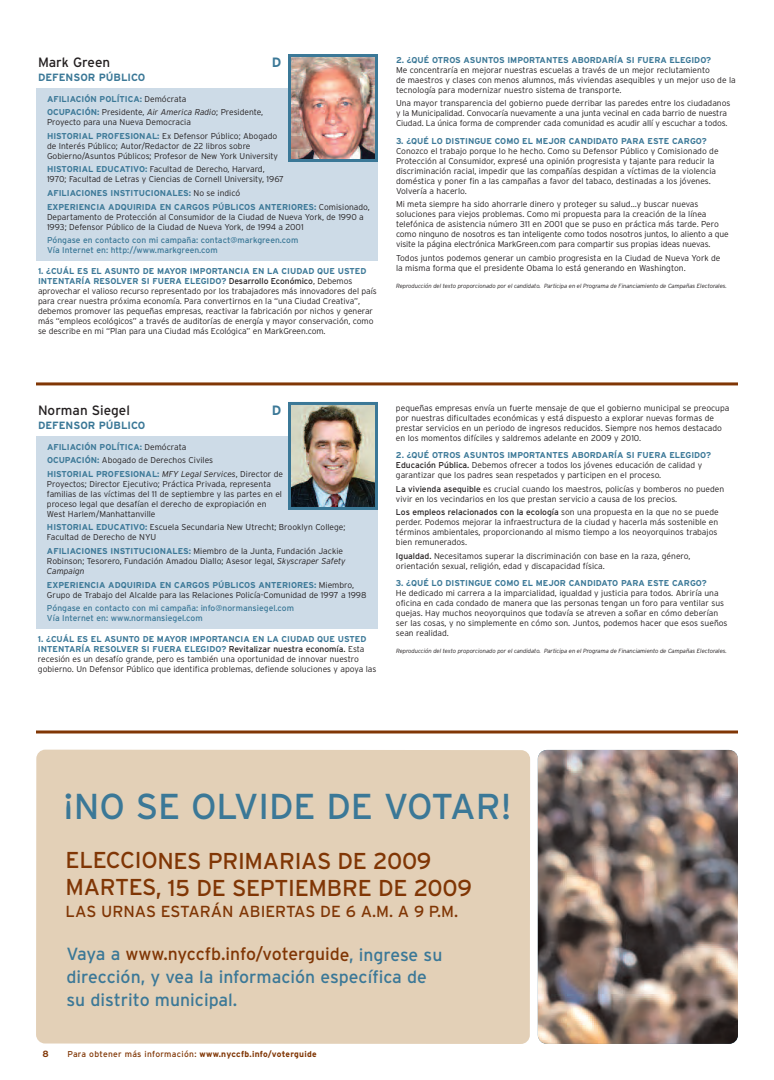
<style>
.page{position:relative;width:774px;height:1080px;background:#fff}
.page>*{position:absolute;margin:0;border:0;box-sizing:border-box;transform-origin:0 0}
.t1{font:36px "Interstate";color:#3b7897}
.t2{font:23px/27px "Interstate";letter-spacing:-.015em;color:#803605}
.t3{font:17.6px/22.7px "Interstate";color:#3b7897}
.t4{font:16px "Interstate";color:#803605}
.t5{font:13.5px "Interstate";color:#231f20}
.t6{font:700 13.5px "Interstate";color:#3b7897}
.t7{font:700 10.5px "Interstate";color:#3b7897}
.t8{font:700 9px "Interstate";color:#803605}
.t9{font:300 8.5px/10px "Interstate";color:#231f20}
.t10{font:700 8.5px/13.6px "Interstate";color:#3b7897}
.t11{font:8.5px/10px "Interstate";color:#3b7897}
.t12{font:8.5px "Interstate";letter-spacing:.035em;color:#803605}
.t13{font:italic 300 6px "Interstate";letter-spacing:-.015em;color:#231f20}
.s1{font-weight:700;color:#3b7897}
.s2{font-style:italic}
.s3{font-weight:300;color:#231f20}
.s4{font-weight:400}
.s5{font-weight:300;font-style:italic;color:#231f20}
.s6{color:#803605}
.s7{font-weight:700}
</style>
<div class="page">
<svg style="left:36px;top:730px;width:702px;height:4px;background:#9f6843"></svg>
<img style="left:538px;top:750px;width:200px;height:294px;border-radius:9px">
<div style="left:36px;top:750px;width:494px;height:294px;background:#e3d0b7"></div>
<hr style="left:36px;top:382px;width:702px;height:3px;background:#803605">
<div style="left:36px;top:88px;width:342px;height:173px;background:#cddbe7"></div>
<img style="left:292px;top:58px;width:82px;height:100px">
<div style="left:288px;top:54px;width:90px;height:108px;border:3px solid #3b7897"></div>
<div style="left:36px;top:436px;width:342px;height:193px;background:#cddbe7"></div>
<img style="left:292px;top:406px;width:82px;height:100px">
<div style="left:288px;top:402px;width:90px;height:108px;border:3px solid #3b7897"></div>
<h3 class="t5" style="left:38px;top:54px;width:74px">Mark Green</h3>
<p class="t7" style="left:38px;top:71px;width:109px">DEFENSOR PÚBLICO</p>
<p class="t9" style="left:47px;top:92px;width:218px;line-height:13.6px"><span class="s1">AFILIACIÓN POLÍTICA:</span> Demócrata<br><span class="s1">OCUPACIÓN:</span> Presidente, <span class="s2">Air America Radio</span>; Presidente,</p>
<p class="t9" style="left:47px;top:115px;width:232px;line-height:13.6px">Proyecto para una Nueva Democracia<br><span class="s1">HISTORIAL PROFESIONAL:</span> Ex Defensor Público; Abogado</p>
<p class="t9" style="left:47px;top:141px;width:233px">de Interés Público; Autor/Redactor de 22 libros sobre<br>Gobierno/Asuntos Públicos; Profesor de New York University</p>
<p class="t9" style="left:47px;top:164px;width:239px"><span class="s1">HISTORIAL EDUCATIVO:</span> Facultad de Derecho, Harvard,<br>1970; Facultad de Letras y Ciencias de Cornell University, 1967</p>
<p class="t10" style="left:47px;top:186px;width:324px">AFILIACIONES INSTITUCIONALES: <span class="s3">No se indicó<br></span>EXPERIENCIA ADQUIRIDA EN CARGOS PÚBLICOS ANTERIORES: <span class="s3">Comisionado,</span></p>
<p class="t9" style="left:47px;top:212px;width:318px">Departamento de Protección al Consumidor de la Ciudad de Nueva York, de 1990 a<br>1993; Defensor Público de la Ciudad de Nueva York, de 1994 a 2001</p>
<p class="t11" style="left:47px;top:235px;width:253px">Póngase en contacto con mi campaña: contact@markgreen.com<br>Vía Internet en: http://www.markgreen.com</p>
<p class="t9" style="left:38px;top:266px;width:340px"><span class="s1">1. ¿CUÁL ES EL ASUNTO DE MAYOR IMPORTANCIA EN LA CIUDAD QUE USTED INTENTARÍA RESOLVER SI FUERA ELEGIDO?</span> <span class="s4">Desarrollo Económico</span>, Debemos aprovechar el valioso recurso representado por los trabajadores más innovadores del país para crear nuestra próxima economía. Para convertirnos en la “una Ciudad Creativa”, debemos promover las pequeñas empresas, reactivar la fabricación por nichos y generar más “empleos ecológicos” a través de auditorías de energía y mayor conservación, como se describe en mi “Plan para una Ciudad más Ecológica” en MarkGreen.com.</p>
<h3 class="t6" style="left:272px;top:54px;width:11px">D</h3>
<p class="t10" style="left:396px;top:53px;width:317px">2. ¿QUÉ OTROS ASUNTOS IMPORTANTES ABORDARÍA SI FUERA ELEGIDO?</p>
<p class="t9" style="left:396px;top:65px;width:341px">Me concentraría en mejorar nuestras escuelas a través de un mejor reclutamiento<br>de maestros y clases con menos alumnos, más viviendas asequibles y un mejor uso de la tecnología para modernizar nuestro sistema de transporte.</p>
<p class="t9" style="left:396px;top:98px;width:336px">Una mayor transparencia del gobierno puede derribar las paredes entre los ciudadanos y la Municipalidad. Convocaría nuevamente a una junta vecinal en cada barrio de nuestra<br>Ciudad. La única forma de comprender cada comunidad es acudir allí y escuchar a todos.</p>
<p class="t10" style="left:396px;top:134px;width:312px">3. ¿QUÉ LO DISTINGUE COMO EL MEJOR CANDIDATO PARA ESTE CARGO?</p>
<p class="t9" style="left:396px;top:146px;width:324px">Conozco el trabajo porque lo he hecho. Como su Defensor Público y Comisionado de Protección al Consumidor, expresé una opinión progresista y tajante para reducir la discriminación racial, impedir que las compañías despidan a víctimas de la violencia doméstica y poner fin a las campañas a favor del tabaco, destinadas a los jóvenes.<br>Volvería a hacerlo.</p>
<p class="t9" style="left:396px;top:199px;width:334px">Mi meta siempre ha sido ahorrarle dinero y proteger su salud…y buscar nuevas soluciones para viejos problemas. Como mi propuesta para la creación de la línea telefónica de asistencia número 311 en 2001 que se puso en práctica más tarde. Pero como ninguno de nosotros es tan inteligente como todos nosotros juntos, lo aliento a que visite la página electrónica MarkGreen.com para compartir sus propias ideas nuevas.</p>
<p class="t9" style="left:396px;top:253px;width:326px">Todos juntos podemos generar un cambio progresista en la Ciudad de Nueva York de la misma forma que el presidente Obama lo está generando en Washington.</p>
<p class="t13" style="left:396px;top:283px;width:332px">Reproducción del texto proporcionado por el candidato. Participa en el Programa de Financiamiento de Campañas Electorales.</p>
<h3 class="t5" style="left:38px;top:402px;width:93px">Norman Siegel</h3>
<p class="t7" style="left:38px;top:419px;width:109px">DEFENSOR PÚBLICO</p>
<p class="t10" style="left:47px;top:440px;width:238px">AFILIACIÓN POLÍTICA: <span class="s3">Demócrata<br></span>OCUPACIÓN: <span class="s3">Abogado de Derechos Civiles<br></span>HISTORIAL PROFESIONAL: <span class="s5">MFY Legal Services</span><span class="s3">, Director de</span></p>
<p class="t9" style="left:47px;top:479px;width:237px">Proyectos; Director Ejecutivo; Práctica Privada, representa familias de las víctimas del 11 de septiembre y las partes en el proceso legal que desafían el derecho de expropiación en West Harlem/Manhattanville</p>
<p class="t9" style="left:47px;top:522px;width:300px"><span class="s1">HISTORIAL EDUCATIVO:</span> Escuela Secundaria New Utrecht; Brooklyn College;<br>Facultad de Derecho de NYU</p>
<p class="t9" style="left:47px;top:546px;width:300px"><span class="s1">AFILIACIONES INSTITUCIONALES:</span> Miembro de la Junta, Fundación Jackie<br>Robinson; Tesorero, Fundación Amadou Diallo; Asesor legal, <span class="s2">Skyscraper Safety<br>Campaign</span></p>
<p class="t9" style="left:47px;top:580px;width:321px"><span class="s1">EXPERIENCIA ADQUIRIDA EN CARGOS PÚBLICOS ANTERIORES:</span> Miembro,<br>Grupo de Trabajo del Alcalde para las Relaciones Policía-Comunidad de 1997 a 1998</p>
<p class="t11" style="left:47px;top:603px;width:249px">Póngase en contacto con mi campaña: info@normansiegel.com<br>Vía Internet en: www.normansiegel.com</p>
<p class="t9" style="left:38px;top:634px;width:340px"><span class="s1">1. ¿CUÁL ES EL ASUNTO DE MAYOR IMPORTANCIA EN LA CIUDAD QUE USTED INTENTARÍA RESOLVER SI FUERA ELEGIDO?</span> <span class="s4">Revitalizar nuestra economía.</span> Esta recesión es un desafío grande, pero es también una oportunidad de innovar nuestro gobierno. Un Defensor Público que identifica problemas, defiende soluciones y apoya las</p>
<h3 class="t6" style="left:272px;top:402px;width:11px">D</h3>
<p class="t9" style="left:396px;top:403px;width:335px">pequeñas empresas envía un fuerte mensaje de que el gobierno municipal se preocupa por nuestras dificultades económicas y está dispuesto a explorar nuevas formas de prestar servicios en un periodo de ingresos reducidos. Siempre nos hemos destacado en los momentos difíciles y saldremos adelante en 2009 y 2010.</p>
<p class="t9" style="left:396px;top:450px;width:317px"><span class="s1">2. ¿QUÉ OTROS ASUNTOS IMPORTANTES ABORDARÍA SI FUERA ELEGIDO?<br></span><span class="s4">Educación Pública.</span> Debemos ofrecer a todos los jóvenes educación de calidad y garantizar que los padres sean respetados y participen en el proceso.</p>
<p class="t9" style="left:396px;top:484px;width:330px"><span class="s4">La vivienda asequible</span> es crucial cuando los maestros, policías y bomberos no pueden vivir en los vecindarios en los que prestan servicio a causa de los precios.</p>
<p class="t9" style="left:396px;top:507px;width:324px"><span class="s4">Los empleos relacionados con la ecología</span> son una propuesta en la que no se puede perder. Podemos mejorar la infraestructura de la ciudad y hacerla más sostenible en términos ambientales, proporcionando al mismo tiempo a los neoyorquinos trabajos bien remunerados.</p>
<p class="t9" style="left:396px;top:551px;width:296px"><span class="s4">Igualdad.</span> Necesitamos superar la discriminación con base en la raza, género, orientación sexual, religión, edad y discapacidad física.</p>
<p class="t10" style="left:396px;top:576px;width:312px">3. ¿QUÉ LO DISTINGUE COMO EL MEJOR CANDIDATO PARA ESTE CARGO?</p>
<p class="t9" style="left:396px;top:588px;width:333px">He dedicado mi carrera a la imparcialidad, igualdad y justicia para todos. Abriría una oficina en cada condado de manera que las personas tengan un foro para ventilar sus quejas. Hay muchos neoyorquinos que todavía se atreven a soñar en cómo deberían ser las cosas, y no simplemente en cómo son. Juntos, podemos hacer que esos sueños sean realidad.</p>
<p class="t13" style="left:396px;top:648px;width:332px">Reproducción del texto proporcionado por el candidato. Participa en el Programa de Financiamiento de Campañas Electorales.</p>
<h1 class="t1" style="left:63px;top:786px;width:450px">¡NO SE OLVIDE DE VOTAR!</h1>
<h2 class="t2" style="left:66px;top:847px;width:408px">ELECCIONES PRIMARIAS DE 2009<br>MARTES, 15 DE SEPTIEMBRE DE 2009</h2>
<h3 class="t4" style="left:66px;top:902px;width:394px">LAS URNAS ESTARÁN ABIERTAS DE 6 A.M. A 9 P.M.</h3>
<h3 class="t3" style="left:67px;top:943px;width:377px">Vaya a <span class="s6">www.nyccfb.info/voterguide</span>, ingrese su dirección, y vea la información específica de su distrito municipal.</h3>
<p class="t8" style="left:43px;top:1049px;width:8px">8</p>
<p class="t12" style="left:67px;top:1050px;width:251px">Para obtener más información: <span class="s7">www.nyccfb.info/voterguide</span></p>
</div>
